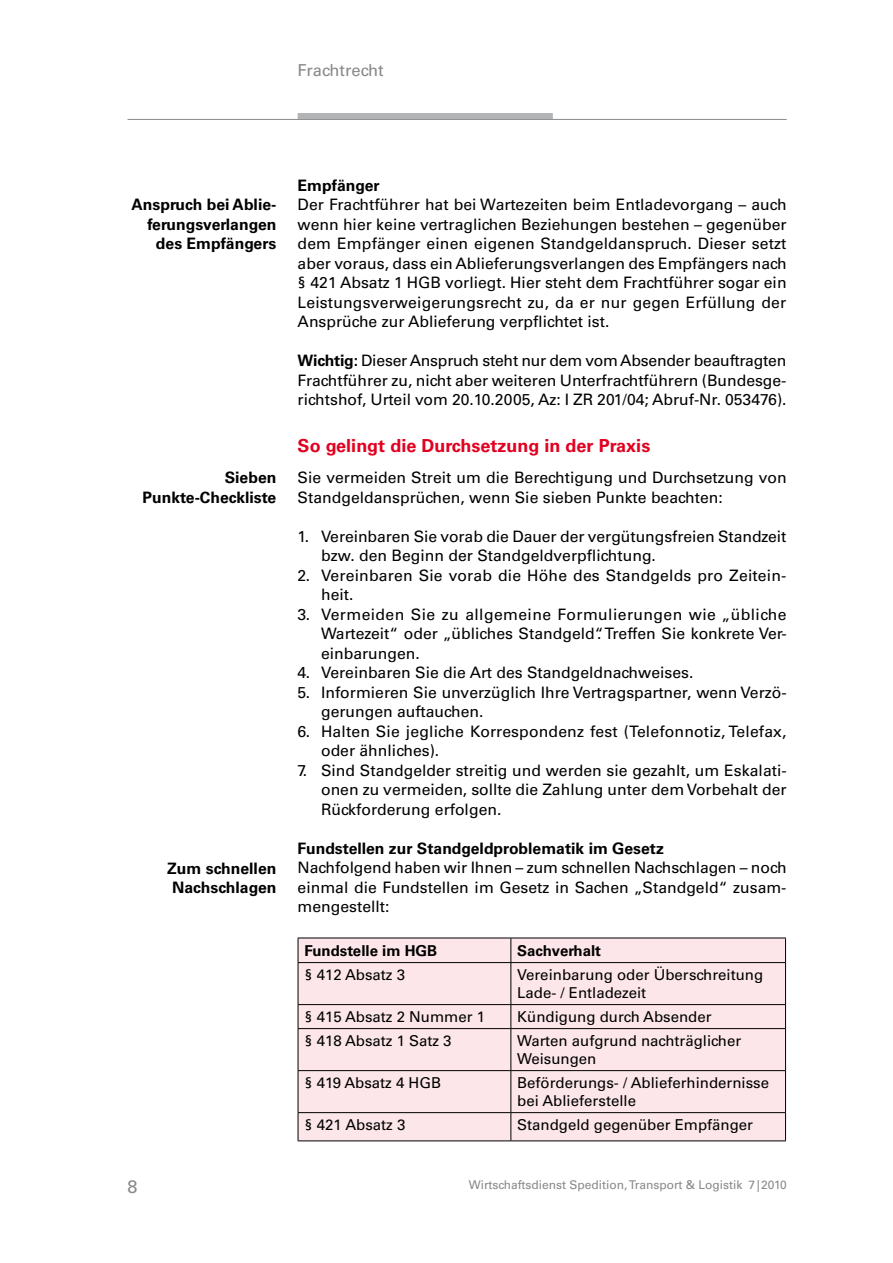
<style>
.page{position:relative;width:893px;height:1263px;background:#fff}
.page>*{position:absolute;margin:0;border:0;box-sizing:border-box;transform-origin:0 0}
.t1{font:700 18px "Univers";color:#e20020}
.t2{font:18px "Univers";color:#87888a}
.t3{font:16.5px "Univers";color:#87888a}
.t4{font:15.75px/19.5px "Univers";color:#000;text-align:justify}
.t5{font:700 15.75px/19.5px "Univers";color:#000;text-align:right}
.t6{font:15px/18px "Univers";color:#000}
.t7{font:700 15px "Univers";color:#000}
.t8{font:12px "Univers";color:#87888a}
.s1{font-weight:700}
</style>
<div class="page">
<hr style="left:128px;top:119px;width:659px;height:1px;background:#87888a">
<div style="left:298px;top:113px;width:255px;height:6px;background:#b1b3b4"></div>
<div style="left:299px;top:939px;width:486px;height:201px;background:#fce6e9"></div>
<svg style="left:510px;top:939px;width:1px;height:23px"></svg>
<hr style="left:298px;top:962px;width:213px;height:1px;background:#000">
<hr style="left:511px;top:962px;width:275px;height:1px;background:#000">
<hr style="left:510px;top:963px;width:1px;height:41px;background:#000">
<hr style="left:298px;top:1004px;width:213px;height:1px;background:#000">
<hr style="left:511px;top:1004px;width:275px;height:1px;background:#000">
<svg style="left:510px;top:1005px;width:1px;height:23px"></svg>
<hr style="left:298px;top:1028px;width:213px;height:1px;background:#000">
<hr style="left:511px;top:1028px;width:275px;height:1px;background:#000">
<hr style="left:510px;top:1029px;width:1px;height:41px;background:#000">
<hr style="left:298px;top:1070px;width:213px;height:1px;background:#000">
<hr style="left:511px;top:1070px;width:275px;height:1px;background:#000">
<hr style="left:510px;top:1071px;width:1px;height:41px;background:#000">
<hr style="left:298px;top:1112px;width:213px;height:1px;background:#000">
<hr style="left:511px;top:1112px;width:275px;height:1px;background:#000">
<svg style="left:510px;top:1113px;width:1px;height:27px"></svg>
<hr style="left:298px;top:938px;width:213px;height:1px;background:#000">
<svg style="left:298px;top:938px;width:1px;height:24px"></svg>
<hr style="left:511px;top:938px;width:275px;height:1px;background:#000">
<svg style="left:785px;top:938px;width:1px;height:24px"></svg>
<hr style="left:298px;top:963px;width:1px;height:41px;background:#000">
<hr style="left:785px;top:963px;width:1px;height:41px;background:#000">
<svg style="left:298px;top:1005px;width:1px;height:23px"></svg>
<svg style="left:785px;top:1005px;width:1px;height:23px"></svg>
<hr style="left:298px;top:1029px;width:1px;height:41px;background:#000">
<hr style="left:785px;top:1029px;width:1px;height:41px;background:#000">
<hr style="left:298px;top:1071px;width:1px;height:41px;background:#000">
<hr style="left:785px;top:1071px;width:1px;height:41px;background:#000">
<svg style="left:298px;top:1113px;width:1px;height:27px"></svg>
<svg style="left:785px;top:1113px;width:1px;height:27px"></svg>
<hr style="left:298px;top:1140px;width:213px;height:1px;background:#000">
<hr style="left:511px;top:1140px;width:275px;height:1px;background:#000">
<p class="t3" style="left:298px;top:61px;width:88px">Frachtrecht</p>
<p class="t5" style="left:132px;top:195px;width:146px">Anspruch bei Ablie&shy;ferungsverlangen des Empfängers</p>
<p class="t5" style="left:143px;top:468px;width:135px">Sieben<br>Punkte-Checkliste</p>
<p class="t5" style="left:167px;top:858px;width:111px;text-align:center">Zum schnellen<br>Nachschlagen</p>
<p class="t5" style="left:298px;top:175px;width:83px">Empfänger</p>
<p class="t4" style="left:298px;top:195px;width:491px">Der Frachtführer hat bei Wartezeiten beim Entladevorgang – auch wenn hier keine vertraglichen Beziehungen bestehen – gegenüber dem Empfänger einen eigenen Standgeldanspruch. Dieser setzt aber voraus, dass ein Ablieferungsverlangen des Empfängers nach § 421 Absatz 1 HGB vorliegt. Hier steht dem Frachtführer sogar ein Leistungsverweigerungsrecht zu, da er nur gegen Erfüllung der Ansprüche zur Ablieferung verpflichtet ist.</p>
<p class="t4" style="left:298px;top:351px;width:490px"><span class="s1">Wichtig:</span> Dieser Anspruch steht nur dem vom Absender beauftragten Frachtführer zu, nicht aber weiteren Unterfrachtführern (Bundesge&shy;richtshof, Urteil vom 20.10.2005, Az: I ZR 201/04; Abruf-Nr. 053476).</p>
<p class="t1" style="left:298px;top:435px;width:354px">So gelingt die Durchsetzung in der Praxis</p>
<p class="t4" style="left:298px;top:468px;width:490px">Sie vermeiden Streit um die Berechtigung und Durchsetzung von<br>Standgeldansprüchen, wenn Sie sieben Punkte beachten:</p>
<p class="t4" style="left:321px;top:526px;width:467px;text-indent:-23px">1. Vereinbaren Sie vorab die Dauer der vergütungsfreien Standzeit bzw. den Beginn der Standgeldverpflichtung.</p>
<p class="t4" style="left:321px;top:565px;width:467px;text-indent:-23px">2. Vereinbaren Sie vorab die Höhe des Standgelds pro Zeitein&shy;heit.</p>
<p class="t4" style="left:321px;top:604px;width:467px;text-indent:-23px">3. Vermeiden Sie zu allgemeine Formulierungen wie „übliche Wartezeit“ oder „übliches Standgeld“. Treffen Sie konkrete Ver&shy;einbarungen.</p>
<p class="t4" style="left:298px;top:663px;width:397px">4. Vereinbaren Sie die Art des Standgeldnachweises.</p>
<p class="t4" style="left:321px;top:682px;width:467px;text-indent:-23px">5. Informieren Sie unverzüglich Ihre Vertragspartner, wenn Verzö&shy;gerungen auftauchen.</p>
<p class="t4" style="left:321px;top:721px;width:467px;text-indent:-23px">6. Halten Sie jegliche Korrespondenz fest (Telefonnotiz, Telefax, oder ähnliches).</p>
<p class="t4" style="left:321px;top:760px;width:467px;text-indent:-23px">7. Sind Standgelder streitig und werden sie gezahlt, um Eskalati&shy;onen zu vermeiden, sollte die Zahlung unter dem Vorbehalt der Rückforderung erfolgen.</p>
<p class="t5" style="left:298px;top:838px;width:368px">Fundstellen zur Standgeldproblematik im Gesetz</p>
<p class="t4" style="left:298px;top:858px;width:490px">Nachfolgend haben wir Ihnen – zum schnellen Nachschlagen – noch einmal die Fundstellen im Gesetz in Sachen „Standgeld“ zusam&shy;mengestellt:</p>
<p class="t7" style="left:304px;top:941px;width:134px">Fundstelle im HGB</p>
<p class="t7" style="left:517px;top:941px;width:85px">Sachverhalt</p>
<p class="t6" style="left:304px;top:966px;width:102px">§ 412 Absatz 3</p>
<p class="t6" style="left:517px;top:966px;width:247px">Vereinbarung oder Überschreitung<br>Lade- / Entladezeit</p>
<p class="t6" style="left:304px;top:1008px;width:182px">§ 415 Absatz 2 Nummer 1</p>
<p class="t6" style="left:517px;top:1008px;width:196px">Kündigung durch Absender</p>
<p class="t6" style="left:304px;top:1032px;width:149px">§ 418 Absatz 1 Satz 3</p>
<p class="t6" style="left:517px;top:1032px;width:225px">Warten aufgrund nachträglicher<br>Weisungen</p>
<p class="t6" style="left:304px;top:1074px;width:138px">§ 419 Absatz 4 HGB</p>
<p class="t6" style="left:517px;top:1074px;width:253px">Beförderungs- / Ablieferhindernisse bei Ablieferstelle</p>
<p class="t6" style="left:304px;top:1116px;width:102px">§ 421 Absatz 3</p>
<p class="t6" style="left:517px;top:1116px;width:237px">Standgeld gegenüber Empfänger</p>
<p class="t2" style="left:128px;top:1175px;width:12px">8</p>
<p class="t8" style="left:469px;top:1177px;width:319px">Wirtschaftsdienst Spedition, Transport &amp; Logistik 7|2010</p>
</div>
